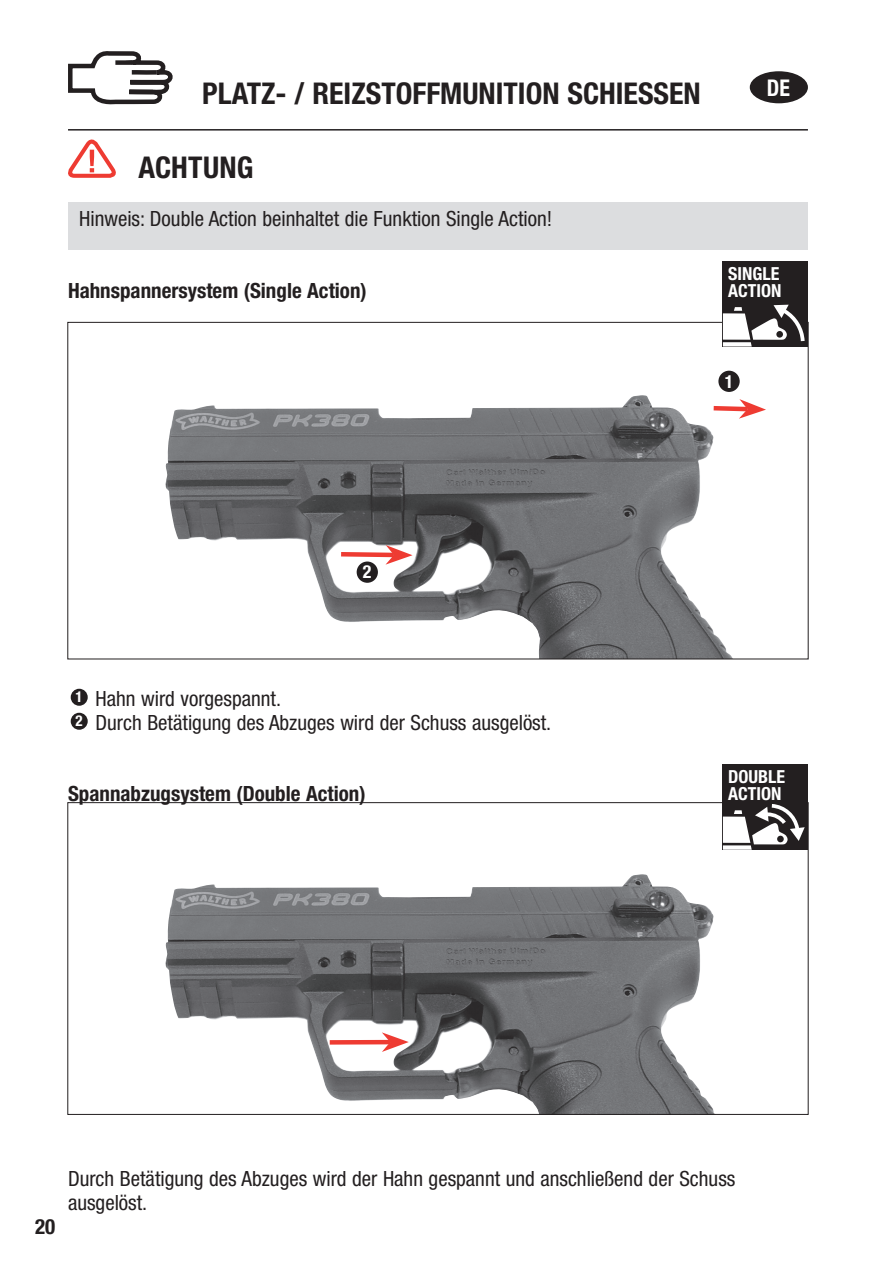
<style>
.page{position:relative;width:893px;height:1263px;background:#fff}
.page>*{position:absolute;margin:0;border:0;box-sizing:border-box;transform-origin:0 0}
.t1{font:700 condensed 30px "Helvetica Neue LT Pro";color:#231f20}
.t2{font:700 condensed 23.1px "Helvetica Neue LT Pro";color:#fff;scale:.95 1}
.t3{font:condensed 21px/24px "Helvetica Neue LT Pro";color:#231f20}
.t4{font:700 condensed 21px "Helvetica Neue LT Pro";color:#231f20}
.t5{font:700 condensed 18px/17.1px "Helvetica Neue LT Pro";color:#fff}
</style>
<div class="page">
<hr style="left:68px;top:129px;width:740px;height:2px;background:#231f20">
<div style="left:750px;top:71px;width:58px;height:32px;background:#231f20;border-radius:50%"></div>
<svg style="left:68px;top:139px;width:48px;height:39px"></svg>
<div style="left:68px;top:202px;width:740px;height:48px;background:#dcdddf"></div>
<svg style="left:68px;top:51px;width:105px;height:54px"></svg>
<img style="left:165px;top:395px;width:567px;height:262px">
<div style="left:71px;top:689px;width:17px;height:17px;background:#231f20;border-radius:50%"></div>
<div style="left:71px;top:713px;width:17px;height:17px;background:#231f20;border-radius:50%"></div>
<div style="left:723px;top:262px;width:85px;height:85px;background:#231f20"></div>
<svg style="left:723px;top:305px;width:81px;height:42px"></svg>
<div style="left:723px;top:765px;width:85px;height:85px;background:#231f20"></div>
<svg style="left:723px;top:804px;width:82px;height:46px"></svg>
<img style="left:165px;top:874px;width:549px;height:239px">
<div style="left:330px;top:1040px;width:60px;height:5px;background:#ee3b32"></div>
<svg style="left:382px;top:1032px;width:27px;height:20px"></svg>
<div style="left:718px;top:371px;width:22px;height:21px;background:#231f20;border-radius:50%"></div>
<div style="left:357px;top:562px;width:21px;height:21px;background:#231f20;border-radius:50%"></div>
<svg style="left:336px;top:545px;width:76px;height:20px"></svg>
<svg style="left:709px;top:399px;width:57px;height:20px"></svg>
<h1 class="t1" style="left:202px;top:82px;width:500px">PLATZ- / REIZSTOFFMUNITION SCHIESSEN</h1>
<h1 class="t1" style="left:138px;top:156px;width:117px">ACHTUNG</h1>
<p class="t3" style="left:79px;top:208px;width:475px">Hinweis: Double Action beinhaltet die Funktion Single Action!</p>
<p class="t4" style="left:68px;top:283px;width:300px">Hahnspannersystem (Single Action)</p>
<p class="t2" style="left:767px;top:80px;width:26px">DE</p>
<p class="t5" style="left:728px;top:267px;width:55px">SINGLE<br>ACTION</p>
<p class="t5" style="left:725px;top:374px;width:10px">1</p>
<p class="t5" style="left:363px;top:565px;width:10px">2</p>
<p class="t3" style="left:76px;top:688px;width:477px"><sup>1</sup> Hahn wird vorgespannt.<br><sup>2</sup> Durch Betätigung des Abzuges wird der Schuss ausgelöst.</p>
<p class="t4" style="left:68px;top:786px;width:299px">Spannabzugsystem (Double Action)</p>
<p class="t5" style="left:728px;top:769px;width:59px">DOUBLE<br>ACTION</p>
<p class="t4" style="left:35px;top:1219px;width:22px">20</p>
<p class="t3" style="left:68px;top:1168px;width:669px">Durch Betätigung des Abzuges wird der Hahn gespannt und anschließend der Schuss ausgelöst.</p>
</div>
